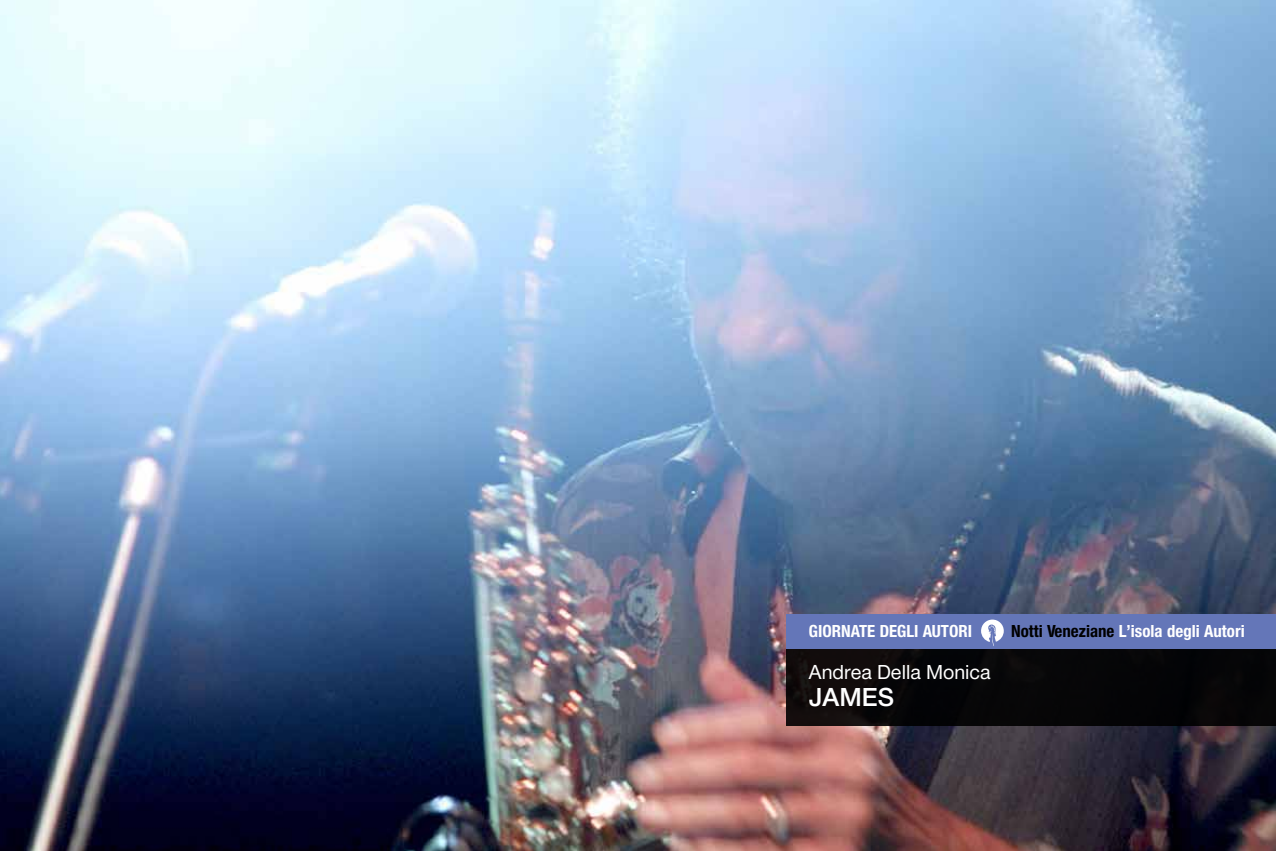
<style>
.page{position:relative;width:1276px;height:851px;background:#fff}
.page>*{position:absolute;margin:0;border:0;box-sizing:border-box;transform-origin:0 0}
.t1{font:27px "NH65";color:#fff}
.t2{font:21px "NH55";color:#fff}
.t3{font:18px "NH77";color:#fff}
.s1{color:#000}
</style>
<div class="page">
<img style="left:0;top:0;width:1276px;height:850px">
<div style="left:787px;top:643px;width:489px;height:83px;background:linear-gradient(to right,#0e0a0b,#020406)"></div>
<div style="left:787px;top:614px;width:489px;height:34px;background:#6476b8"></div>
<svg style="left:981px;top:619px;width:22px;height:27px"></svg>
<p class="t3" style="left:809px;top:619px;width:165px">GIORNATE DEGLI AUTORI</p>
<p class="t3" style="left:1011px;top:619px;width:235px"><span class="s1">Notti Veneziane</span> L’isola degli Autori</p>
<p class="t2" style="left:809px;top:658px;width:183px">Andrea Della Monica</p>
<h1 class="t1" style="left:809px;top:679px;width:87px">JAMES</h1>
</div>
